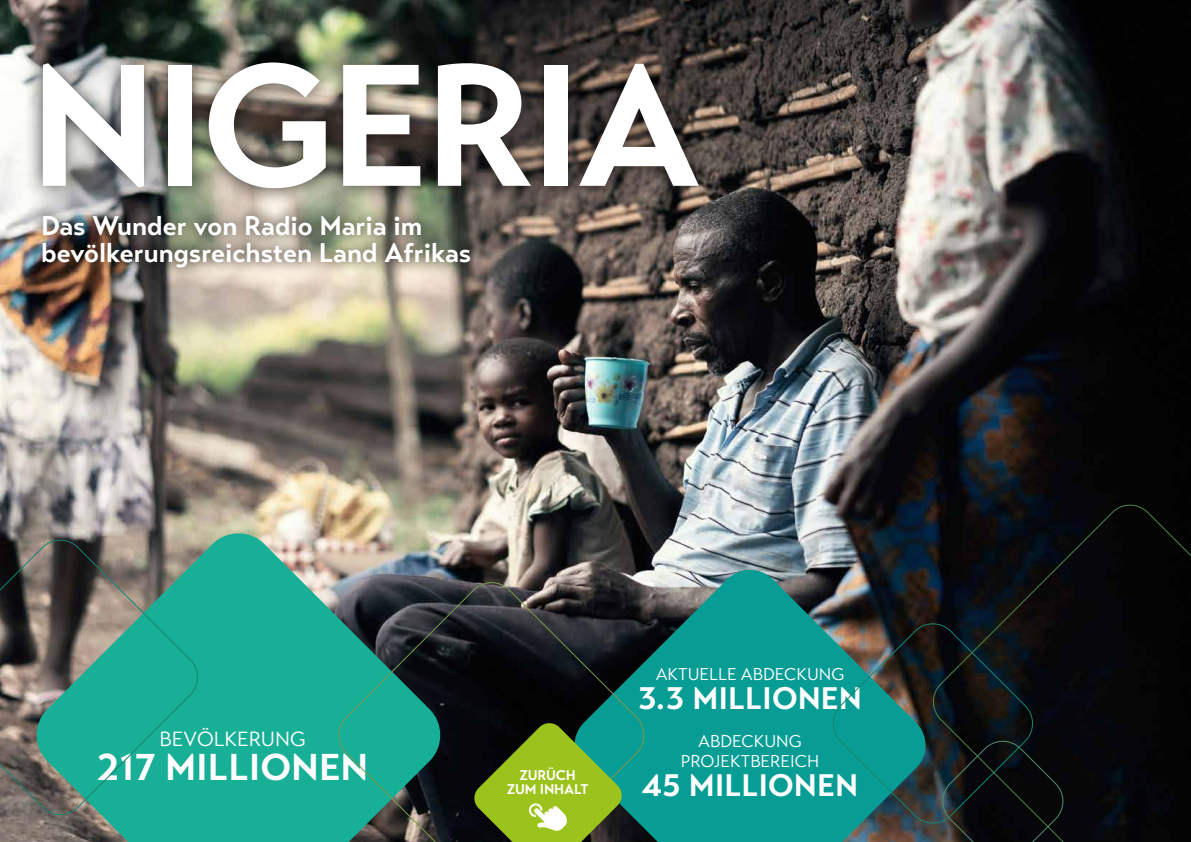
<style>
.page{position:relative;width:1191px;height:842px;background:#fff}
.page>*{position:absolute;margin:0;border:0;box-sizing:border-box;transform-origin:0 0}
.t1{font:700 172.2px "Transat Text";letter-spacing:-.03em;color:#fff}
.t2{font:700 37.2px "Transat Text";color:#fff}
.t3{font:700 31px "Transat Text";color:#fff}
.t4{font:700 26.9px/27px "Transat Text";color:#fff}
.t5{font:20.4px "Transat Text Standard";color:#fff}
.t6{font:17px/20.4px "Transat Text Standard";color:#fff;text-align:center}
.t7{font:700 14px/14px "Transat Text";letter-spacing:-.01em;color:#fff;text-align:center}
</style>
<div class="page">
<img style="left:0;top:0;width:1191px;height:842px">
<svg style="left:571px;top:567px;width:357px;height:275px;background:#1a8b85"></svg>
<div style="left:24px;top:44px;width:692px;height:163px;background:#000;opacity:.75"></div>
<svg style="left:33px;top:530px;width:411px;height:312px;background:#3bad96"></svg>
<svg style="left:0;top:536px;width:201px;height:282px;background:#448878"></svg>
<svg style="left:336px;top:579px;width:312px;height:263px;background:#1d4945"></svg>
<img style="left:830px;top:620px;width:101px;height:207px">
<svg style="left:931px;top:501px;width:260px;height:341px;background:#090b0e"></svg>
<div style="left:30px;top:204px;width:452px;height:75px;background:#000;opacity:.75"></div>
<svg style="left:473px;top:722px;width:150px;height:120px;background:#68912d"></svg>
<h1 class="t1" style="left:29px;top:21px;width:673px">NIGERIA</h1>
<p class="t4" style="left:41px;top:212px;width:432px">Das Wunder von Radio Maria im bevölkerungsreichsten Land Afrikas</p>
<p class="t5" style="left:159px;top:726px;width:148px">BEVÖLKERUNG</p>
<h2 class="t2" style="left:97px;top:745px;width:273px">217 MILLIONEN</h2>
<p class="t7" style="left:507px;top:768px;width:83px">ZURÜCH<br>ZUM INHALT</p>
<p class="t6" style="left:655px;top:663px;width:190px">AKTUELLE ABDECKUNG</p>
<p class="t3" style="left:638px;top:679px;width:225px">3.3 MILLIONEN</p>
<p class="t6" style="left:680px;top:731px;width:140px">ABDECKUNG<br>PROJEKTBEREICH</p>
<p class="t3" style="left:642px;top:767px;width:218px">45 MILLIONEN</p>
</div>
